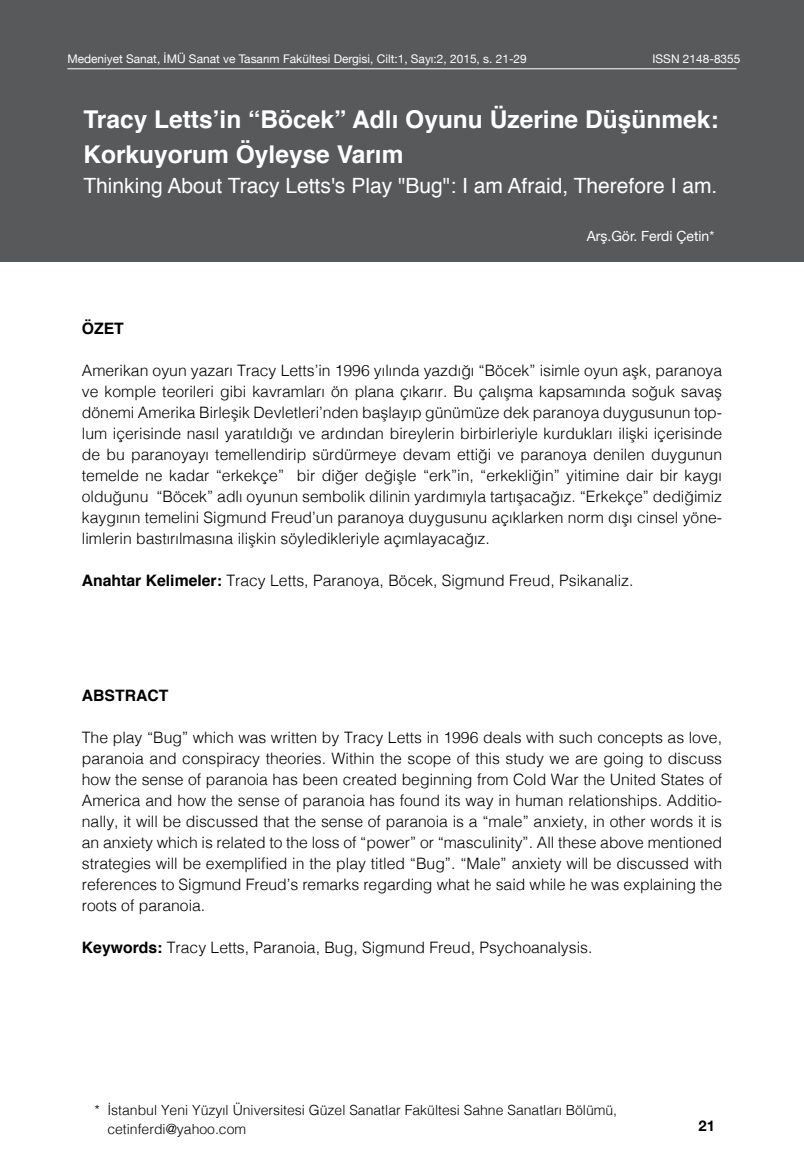
<style>
.page{position:relative;width:804px;height:1166px;background:#fff}
.page>*{position:absolute;margin:0;border:0;box-sizing:border-box;transform-origin:0 0}
.t1{font:700 24.5px/34.3px "Helvetica";color:#fff}
.t2{font:21px "Helvetica";color:#fff}
.t3{font:300 15.75px/21px "Helvetica";color:#000;text-align:justify}
.t4{font:700 15.75px "Helvetica";color:#000}
.t5{font:700 14.7px "Helvetica Neue";color:#000}
.t6{font:300 14px/18.6px "Helvetica";color:#000101}
.t7{font:14px "Helvetica Neue";color:#fff}
.t8{font:11.9px "Helvetica Neue";color:#fff}
.s1{font-weight:700}
</style>
<div class="page">
<div style="left:0;top:0;width:804px;height:262px;background:#58595b"></div>
<hr style="left:67px;top:68px;width:669px;height:1px;background:#fff">
<p class="t8" style="left:67px;top:50px;width:461px">Medeniyet Sanat, İMÜ Sanat ve Tasarım Fakültesi Dergisi, Cilt:1, Sayı:2, 2015, s. 21-29</p>
<p class="t8" style="left:652px;top:50px;width:89px">ISSN 2148-8355</p>
<h1 class="t1" style="left:83px;top:103px;width:636px">Tracy Letts’in “Böcek” Adlı Oyunu Üzerine Düşünmek:<br>Korkuyorum Öyleyse Varım</h1>
<h2 class="t2" style="left:83px;top:169px;width:635px">Thinking About Tracy Letts's Play "Bug": I am Afraid, Therefore I am.</h2>
<p class="t7" style="left:586px;top:226px;width:129px">Arş.Gör. Ferdi Çetin*</p>
<p class="t4" style="left:82px;top:316px;width:44px">ÖZET</p>
<p class="t3" style="left:82px;top:359px;width:641px">Amerikan oyun yazarı Tracy Letts’in 1996 yılında yazdığı “Böcek” isimle oyun aşk, paranoya ve komple teorileri gibi kavramları ön plana çıkarır. Bu çalışma kapsamında soğuk savaş dönemi Amerika Birleşik Devletleri’nden başlayıp günümüze dek paranoya duygusunun top&shy;lum içerisinde nasıl yaratıldığı ve ardından bireylerin birbirleriyle kurdukları ilişki içerisinde de bu paranoyayı temellendirip sürdürmeye devam ettiği ve paranoya denilen duygunun temelde ne kadar “erkekçe” bir diğer değişle “erk”in, “erkekliğin” yitimine dair bir kaygı olduğunu “Böcek” adlı oyunun sembolik dilinin yardımıyla tartışacağız. “Erkekçe” dediğimiz kaygının temelini Sigmund Freud’un paranoya duygusunu açıklarken norm dışı cinsel yöne&shy;limlerin bastırılmasına ilişkin söyledikleriyle açımlayacağız.</p>
<p class="t3" style="left:82px;top:569px;width:553px"><span class="s1">Anahtar Kelimeler:</span> Tracy Letts, Paranoya, Böcek, Sigmund Freud, Psikanaliz.</p>
<p class="t4" style="left:82px;top:682px;width:88px">ABSTRACT</p>
<p class="t3" style="left:82px;top:725px;width:642px">The play “Bug” which was written by Tracy Letts in 1996 deals with such concepts as love, paranoia and conspiracy theories. Within the scope of this study we are going to discuss how the sense of paranoia has been created beginning from Cold War the United States of America and how the sense of paranoia has found its way in human relationships. Additio&shy;nally, it will be discussed that the sense of paranoia is a “male” anxiety, in other words it is an anxiety which is related to the loss of “power” or “masculinity”. All these above mentioned strategies will be exemplified in the play titled “Bug”. “Male” anxiety will be discussed with references to Sigmund Freud’s remarks regarding what he said while he was explaining the roots of paranoia.</p>
<p class="t3" style="left:82px;top:935px;width:512px"><span class="s1">Keywords:</span> Tracy Letts, Paranoia, Bug, Sigmund Freud, Psychoanalysis.</p>
<p class="t6" style="left:107px;top:1100px;width:511px;text-indent:-13px">* İstanbul Yeni Yüzyıl Üniversitesi Güzel Sanatlar Fakültesi Sahne Sanatları Bölümü, cetinferdi@yahoo.com</p>
<p class="t5" style="left:698px;top:1114px;width:18px">21</p>
</div>
